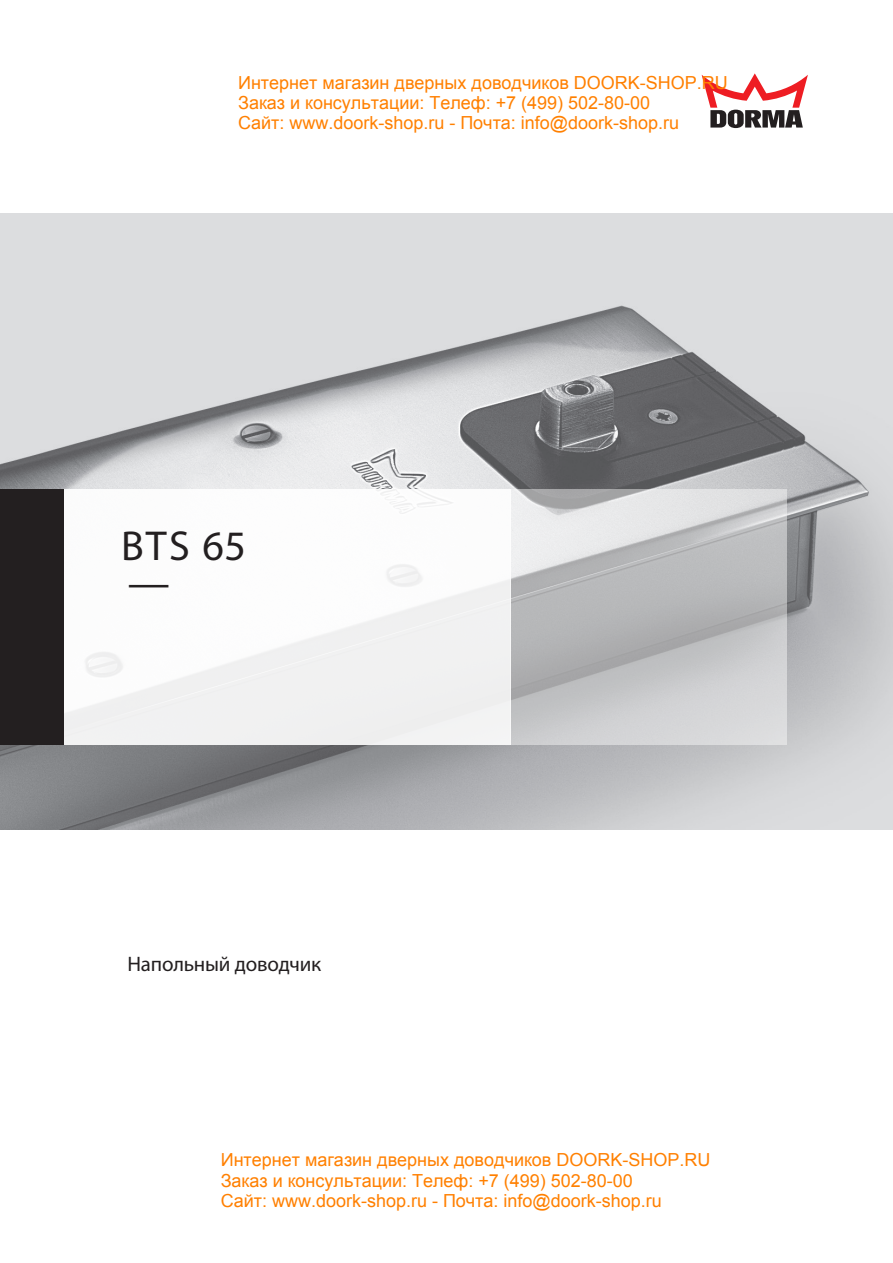
<style>
.page{position:relative;width:893px;height:1263px;background:#fff}
.page>*{position:absolute;margin:0;border:0;box-sizing:border-box;transform-origin:0 0}
.t1{font:42px/39.9px "Myriad Pro";color:#231f20}
.t2{font:21px "Myriad Pro";letter-spacing:-.01em;color:#231f20}
.t3{font:18px/20.1px "Arial";color:#ff8000}
</style>
<div class="page">
<img style="left:1px;top:213px;width:892px;height:616px">
<svg style="left:510px;top:489px;width:277px;height:255px;background:#c5c5c7"></svg>
<div style="left:64px;top:489px;width:446px;height:255px;background:#fff"></div>
<div style="left:0;top:489px;width:64px;height:255px;background:#231f20"></div>
<svg style="left:702px;top:73px;width:106px;height:55px"></svg>
<p class="t3" style="left:238px;top:73px;width:491px">Интернет магазин дверных доводчиков DOORK-SHOP.RU<br>Заказ и консультации: Телеф: +7 (499) 502-80-00<br>Сайт: www.doork-shop.ru - Почта: info@doork-shop.ru</p>
<h1 class="t1" style="left:121px;top:525px;width:126px">BTS 65 —</h1>
<p class="t2" style="left:128px;top:951px;width:195px">Напольный доводчик</p>
<p class="t3" style="left:221px;top:1150px;width:491px">Интернет магазин дверных доводчиков DOORK-SHOP.RU<br>Заказ и консультации: Телеф: +7 (499) 502-80-00<br>Сайт: www.doork-shop.ru - Почта: info@doork-shop.ru</p>
</div>
